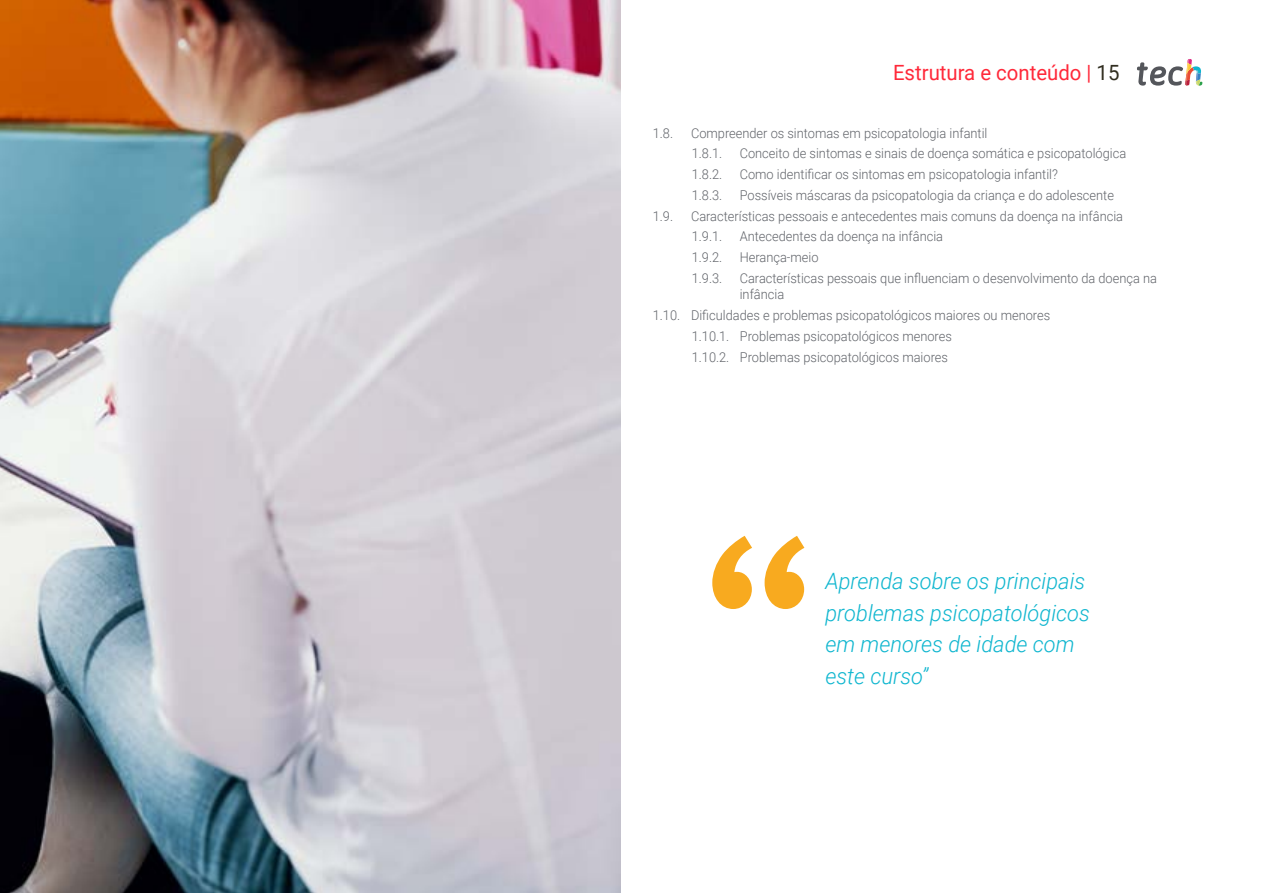
<style>
.page{position:relative;width:1263px;height:893px;background:#fff}
.page>*{position:absolute;margin:0;border:0;box-sizing:border-box;transform-origin:0 0}
.t1{font:italic 300 22.5px/31.5px "Roboto";color:#0fb6cf}
.t2{font:21px "Roboto";color:#ff293a}
.t3{font:300 13.5px/20.7px "Roboto";color:#61646a;scale:.95 1}
.s1{color:#312e20}
</style>
<div class="page">
<svg style="left:712px;top:536px;width:92px;height:73px"></svg>
<svg style="left:1137px;top:59px;width:65px;height:27px"></svg>
<img style="left:0;top:0;width:621px;height:893px">
<h2 class="t2" style="left:893px;top:57px;width:228px">Estrutura e conteúdo | <span class="s1">15</span></h2>
<p class="t3" style="left:653px;top:122px;width:23px">1.8.</p>
<p class="t3" style="left:691px;top:122px;width:313px">Compreender os sintomas em psicopatologia infantil<br>1.8.1.</p>
<p class="t3" style="left:740px;top:143px;width:408px">Conceito de sintomas e sinais de doença somática e psicopatológica</p>
<p class="t3" style="left:692px;top:164px;width:34px">1.8.2.</p>
<p class="t3" style="left:740px;top:164px;width:336px">Como identificar os sintomas em psicopatologia infantil?</p>
<p class="t3" style="left:692px;top:184px;width:34px">1.8.3.</p>
<p class="t3" style="left:740px;top:184px;width:395px">Possíveis máscaras da psicopatologia da criança e do adolescente</p>
<p class="t3" style="left:653px;top:205px;width:23px">1.9.</p>
<p class="t3" style="left:691px;top:205px;width:456px">Características pessoais e antecedentes mais comuns da doença na infância<br>1.9.1.</p>
<p class="t3" style="left:740px;top:226px;width:216px">Antecedentes da doença na infância</p>
<p class="t3" style="left:692px;top:247px;width:34px">1.9.2.</p>
<p class="t3" style="left:740px;top:247px;width:85px">Herança-meio</p>
<p class="t3" style="left:692px;top:267px;width:34px">1.9.3.</p>
<p class="t3" style="left:740px;top:269px;width:441px;line-height:16.5px">Características pessoais que influenciam o desenvolvimento da doença na infância</p>
<p class="t3" style="left:692px;top:305px;width:379px;text-indent:-39px">1.10. Dificuldades e problemas psicopatológicos maiores ou menores<br>1.10.1. Problemas psicopatológicos menores<br>1.10.2. Problemas psicopatológicos maiores</p>
<h1 class="t1" style="left:825px;top:565px;width:266px">Aprenda sobre os principais problemas psicopatológicos em menores de idade com este curso”</h1>
</div>
